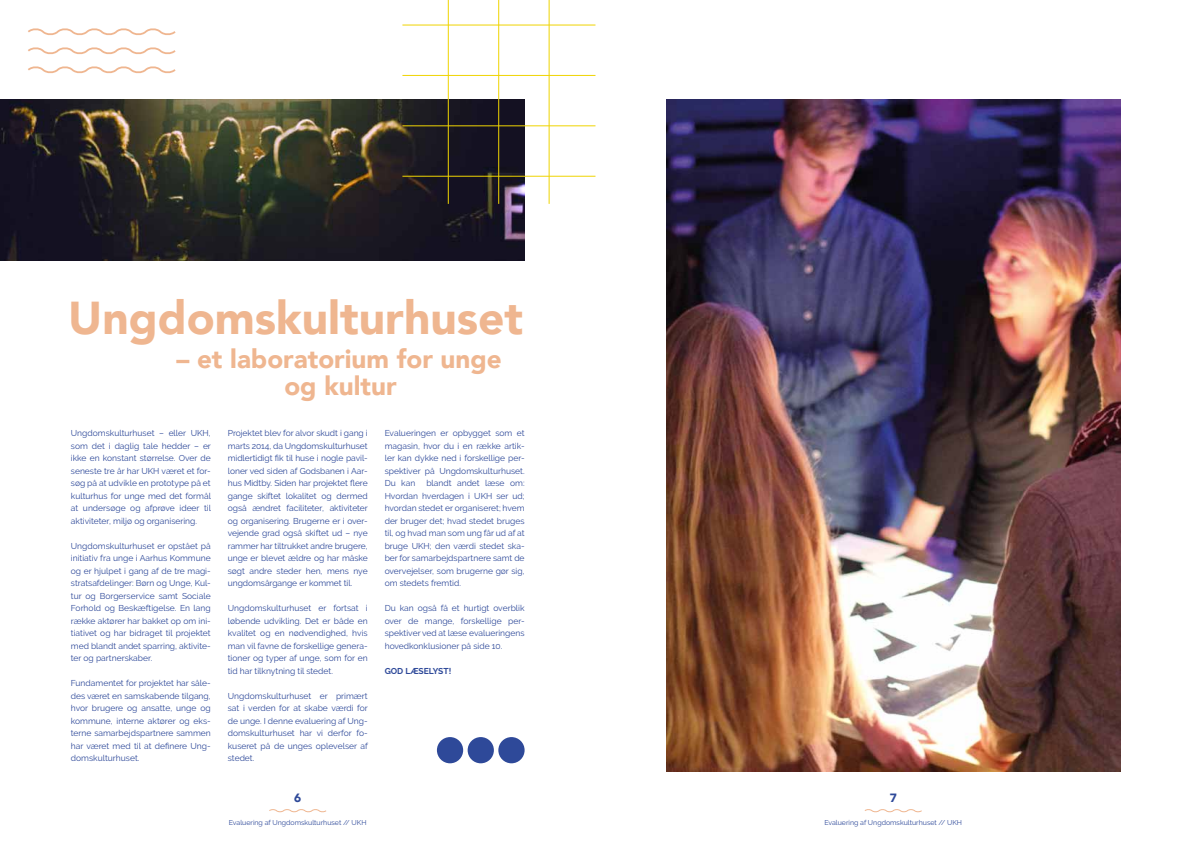
<style>
.page{position:relative;width:1191px;height:842px;background:#fff}
.page>*{position:absolute;margin:0;border:0;box-sizing:border-box;transform-origin:0 0}
.t1{font:900 46px "Avenir";color:#efb690}
.t2{font:900 26px/27px "Avenir";color:#efb690;text-align:center}
.t3{font:900 12px "Avenir";color:#2e4999}
.t4{font:8.5px/12.5px "Raleway";color:#2e4999;text-align:justify}
.t5{font:700 8.5px "Raleway";color:#2e4999}
.t6{font:7px "Raleway";color:#2e4999}
</style>
<div class="page">
<svg style="left:269px;top:809px;width:57px;height:4px"></svg>
<svg style="left:864px;top:809px;width:58px;height:4px"></svg>
<img style="left:0;top:99px;width:524px;height:162px">
<hr style="left:448px;top:0;width:1px;height:204px;background:#efd402">
<hr style="left:402px;top:75px;width:193px;height:1px;background:#efd402">
<hr style="left:498px;top:0;width:1px;height:204px;background:#efd402">
<hr style="left:402px;top:176px;width:193px;height:1px;background:#efd402">
<hr style="left:402px;top:25px;width:193px;height:1px;background:#efd402">
<hr style="left:548px;top:0;width:1px;height:204px;background:#efd402">
<hr style="left:402px;top:125px;width:193px;height:1px;background:#efd402">
<svg style="left:28px;top:66px;width:148px;height:8px"></svg>
<svg style="left:28px;top:47px;width:148px;height:8px"></svg>
<svg style="left:28px;top:28px;width:148px;height:8px"></svg>
<div style="left:467px;top:737px;width:27px;height:26px;background:#2e4999;border-radius:50%"></div>
<div style="left:498px;top:737px;width:26px;height:26px;background:#2e4999;border-radius:50%"></div>
<div style="left:437px;top:737px;width:26px;height:26px;background:#2e4999;border-radius:50%"></div>
<img style="left:666px;top:99px;width:454px;height:672px">
<h1 class="t1" style="left:68px;top:278px;width:456px">Ungdomskulturhuset</h1>
<h2 class="t2" style="left:176px;top:344px;width:327px">– et laboratorium for unge og kultur</h2>
<p class="t4" style="left:71px;top:427px;width:142px">Ungdomskulturhuset – eller UKH, som det i daglig tale hedder – er ikke en konstant størrelse. Over de seneste tre år har UKH været et for&shy;søg på at udvikle en prototype på et kulturhus for unge med det formål at undersøge og afprøve ideer til aktiviteter, miljø og organisering.</p>
<p class="t4" style="left:71px;top:539px;width:141px">Ungdomskulturhuset er opstået på initiativ fra unge i Aarhus Kommune og er hjulpet i gang af de tre magi&shy;stratsafdelinger: Børn og Unge, Kul&shy;tur og Borgerservice samt Sociale Forhold og Beskæftigelse. En lang række aktører har bakket op om ini&shy;tiativet og har bidraget til projektet med blandt andet sparring, aktivite&shy;ter og partnerskaber.</p>
<p class="t4" style="left:71px;top:677px;width:141px">Fundamentet for projektet har såle&shy;des været en samskabende tilgang, hvor brugere og ansatte, unge og kommune, interne aktører og eks&shy;terne samarbejdspartnere sammen har været med til at definere Ung&shy;domskulturhuset.</p>
<p class="t4" style="left:228px;top:427px;width:142px">Projektet blev for alvor skudt i gang i marts 2014, da Ungdomskulturhuset midlertidigt fik til huse i nogle pavil&shy;loner ved siden af Godsbanen i Aar&shy;hus Midtby. Siden har projektet flere gange skiftet lokalitet og dermed også ændret faciliteter, aktiviteter og organisering. Brugerne er i over&shy;vejende grad også skiftet ud – nye rammer har tiltrukket andre brugere, unge er blevet ældre og har måske søgt andre steder hen, mens nye ungdomsårgange er kommet til.</p>
<p class="t4" style="left:228px;top:602px;width:141px">Ungdomskulturhuset er fortsat i løbende udvikling. Det er både en kvalitet og en nødvendighed, hvis man vil favne de forskellige genera&shy;tioner og typer af unge, som for en tid har tilknytning til stedet.</p>
<p class="t4" style="left:228px;top:689px;width:142px">Ungdomskulturhuset er primært sat i verden for at skabe værdi for de unge. I denne evaluering af Ung&shy;domskulturhuset har vi derfor fo&shy;kuseret på de unges oplevelser af stedet.</p>
<p class="t4" style="left:385px;top:427px;width:141px">Evalueringen er opbygget som et magasin, hvor du i en række artik&shy;ler kan dykke ned i forskellige per&shy;spektiver på Ungdomskulturhuset.<br>Du kan</p>
<p class="t4" style="left:385px;top:477px;width:141px;text-indent:42px">blandt andet læse om:<br>Hvordan hverdagen i UKH ser ud; hvordan stedet er organiseret; hvem der bruger det; hvad stedet bruges til, og hvad man som ung får ud af at bruge UKH; den værdi stedet ska&shy;ber for samarbejdspartnere samt de overvejelser, som brugerne gør sig, om stedets fremtid.</p>
<p class="t4" style="left:385px;top:602px;width:141px">Du kan også få et hurtigt overblik over de mange, forskellige per&shy;spektiver ved at læse evalueringens hovedkonklusioner på side 10.</p>
<p class="t5" style="left:385px;top:666px;width:68px">GOD LÆSELYST!</p>
<h3 class="t3" style="left:294px;top:787px;width:9px">6</h3>
<h3 class="t3" style="left:889px;top:787px;width:9px">7</h3>
<p class="t6" style="left:229px;top:818px;width:139px">Evaluering af Ungdomskulturhuset // UKH</p>
<p class="t6" style="left:824px;top:818px;width:139px">Evaluering af Ungdomskulturhuset // UKH</p>
</div>
